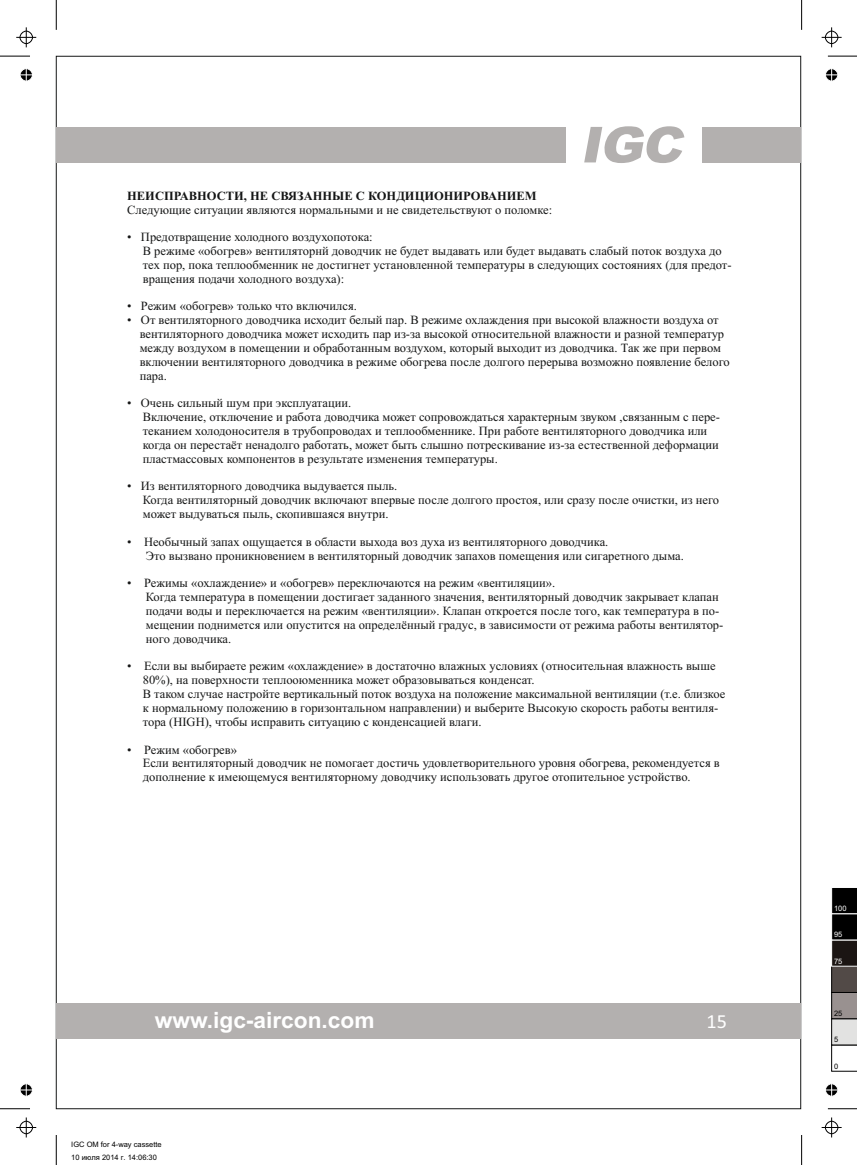
<style>
.page{position:relative;width:857px;height:1165px;background:#fff}
.page>*{position:absolute;margin:0;border:0;box-sizing:border-box;transform-origin:0 0}
.t1{font:700 22.5px "Arial";color:#fff}
.t2{font:20px "Calibri";color:#fff}
.t3{font:12.5px/13.9px "Times New Roman";color:#151616}
.t4{font:700 12.5px "Times New Roman";color:#151616}
.t5{font:7.5px/12.5px "Arial";color:#000}
.t6{font:7.5px "Arial";color:#fff}
</style>
<div class="page">
<svg style="left:584px;top:126px;width:100px;height:37px"></svg>
<div style="left:702px;top:127px;width:98px;height:35px;background:#b3b0af"></div>
<div style="left:56px;top:1003px;width:744px;height:35px;background:#b3b0af"></div>
<div style="left:56px;top:127px;width:510px;height:35px;background:#b3b0af"></div>
<hr style="left:0;top:1108px;width:30px;height:1px;background:#000">
<hr style="left:56px;top:1135px;width:1px;height:30px;background:#000">
<hr style="left:0;top:56px;width:30px;height:1px;background:#000">
<hr style="left:56px;top:0;width:1px;height:30px;background:#000">
<svg style="left:828px;top:56px;width:29px;height:1px"></svg>
<hr style="left:801px;top:0;width:1px;height:30px;background:#000">
<svg style="left:828px;top:1108px;width:29px;height:1px"></svg>
<hr style="left:801px;top:1135px;width:1px;height:30px;background:#000">
<svg style="left:16px;top:1117px;width:20px;height:20px"></svg>
<svg style="left:16px;top:27px;width:20px;height:20px"></svg>
<svg style="left:821px;top:27px;width:20px;height:20px"></svg>
<svg style="left:821px;top:1117px;width:20px;height:20px"></svg>
<svg style="left:20px;top:1083px;width:13px;height:14px"></svg>
<svg style="left:20px;top:68px;width:13px;height:13px"></svg>
<svg style="left:825px;top:68px;width:13px;height:13px"></svg>
<svg style="left:825px;top:1083px;width:13px;height:14px"></svg>
<svg style="left:831px;top:888px;width:26px;height:183px;background:#6b6867"></svg>
<p class="t4" style="left:127px;top:191px;width:411px">НЕИСПРАВНОСТИ, НЕ СВЯЗАННЫЕ С КОНДИЦИОНИРОВАНИЕМ</p>
<p class="t3" style="left:127px;top:204px;width:426px">Следующие ситуации являются нормальными и не свидетельствуют о поломке:</p>
<p class="t3" style="left:143px;top:231px;width:590px;text-indent:-16px">• Предотвращение холодного воздухопотока:<br>В режиме «обогрев» вентиляторнй доводчик не будет выдавать или будет выдавать слабый поток воздуха до тех пор, пока теплообменник не достигнет установленной температуры в следующих состояниях (для предот&shy;вращения подачи холодного воздуха):</p>
<p class="t3" style="left:127px;top:301px;width:231px">• Режим «обогрев» только что включился.</p>
<p class="t3" style="left:140px;top:314px;width:591px;text-indent:-12px">• От вентиляторного доводчика исходит белый пар. В режиме охлаждения при высокой влажности воздуха от вентиляторного доводчика может исходить пар из-за высокой относительной влажности и разной температур между воздухом в помещении и обработанным воздухом, который выходит из доводчика. Так же при первом включении вентиляторного доводчика в режиме обогрева после долгого перерыва возможно появление белого пара.</p>
<p class="t3" style="left:143px;top:397px;width:578px;text-indent:-16px">• Очень сильный шум при эксплуатации.<br>Включение, отключение и работа доводчика может сопровождаться характерным звуком ,связанным с пере&shy;теканием холодоносителя в трубопроводах и теплообменнике. При работе вентиляторного доводчика или когда он перестаёт ненадолго работать, может быть слышно потрескивание из-за естественной деформации пластмассовых компонентов в результате изменения температуры.</p>
<p class="t3" style="left:143px;top:480px;width:578px;text-indent:-16px">• Из вентиляторного доводчика выдувается пыль.<br>Когда вентиляторный доводчик включают впервые после долгого простоя, или сразу после очистки, из него может выдуваться пыль, скопившаяся внутри.</p>
<p class="t3" style="left:146px;top:536px;width:539px;text-indent:-19px">• Необычный запах ощущается в области выхода воз духа из вентиляторного доводчика.<br>Это вызвано проникновением в вентиляторный доводчик запахов помещения или сигаретного дыма.</p>
<p class="t3" style="left:146px;top:577px;width:579px;text-indent:-19px">• Режимы «охлаждение» и «обогрев» переключаются на режим «вентиляции».<br>Когда температура в помещении достигает заданного значения, вентиляторный доводчик закрывает клапан подачи воды и переключается на режим «вентиляции». Клапан откроется после того, как температура в по&shy;мещении поднимется или опустится на определённый градус, в зависимости от режима работы вентилятор&shy;ного доводчика.</p>
<p class="t3" style="left:143px;top:660px;width:584px;text-indent:-16px">• Если вы выбираете режим «охлаждение» в достаточно влажных условиях (относительная влажность выше 80%), на поверхности теплооюменника может образовываться конденсат.<br>В таком случае настройте вертикальный поток воздуха на положение максимальной вентиляции (т.е. близкое к нормальному положению в горизонтальном направлении) и выберите Высокую скорость работы вентиля&shy;тора (HIGH), чтобы исправить ситуацию с конденсацией влаги.</p>
<p class="t3" style="left:143px;top:744px;width:578px;text-indent:-16px">• Режим «обогрев»<br>Если вентиляторный доводчик не помогает достичь удовлетворительного уровня обогрева, рекомендуется в дополнение к имеющемуся вентиляторному доводчику использовать другое отопительное устройство.</p>
<h1 class="t1" style="left:155px;top:1012px;width:221px">www.igc-aircon.com</h1>
<h2 class="t2" style="left:706px;top:1013px;width:22px">15</h2>
<p class="t5" style="left:71px;top:1139px;width:92px">IGC OM for 4-way cassette<br>10 июля 2014 г. 14:06:30</p>
<p class="t6" style="left:834px;top:906px;width:14px">100</p>
<p class="t6" style="left:834px;top:932px;width:10px">95</p>
<p class="t6" style="left:834px;top:958px;width:10px">75</p>
<p class="t5" style="left:834px;top:1008px;width:10px">25</p>
<p class="t5" style="left:834px;top:1034px;width:6px">5</p>
<p class="t5" style="left:834px;top:1060px;width:6px">0</p>
</div>
